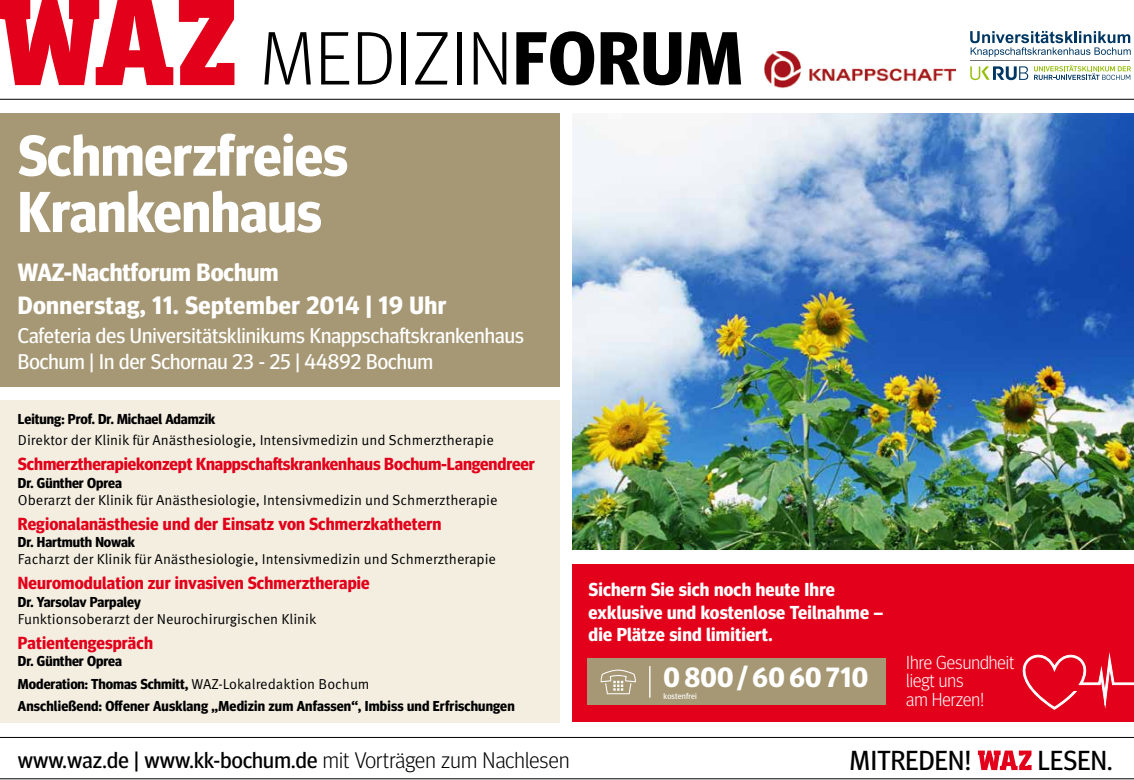
<style>
.page{position:relative;width:1134px;height:780px;background:#fff}
.page>*{position:absolute;margin:0;border:0;box-sizing:border-box;transform-origin:0 0}
.t1{font:300 75px "Meta Head OT";letter-spacing:.02em;color:#000}
.t2{font:700 57.5px/56.2px "Meta Head OT";color:#fff}
.t3{font:700 27.88px "Meta Head OT";letter-spacing:.015em;color:#fff}
.t4{font:27.5px "Meta Head OT";letter-spacing:.01em;color:#000}
.t5{font:700 25px/32.5px "Meta Head OT";letter-spacing:.02em;color:#fff}
.t6{font:22.5px "Meta Head OT";letter-spacing:.01em;color:#000}
.t7{font:21.25px/26.2px "Meta Head OT";letter-spacing:.005em;color:#fff}
.t8{font:700 18.75px/22.5px "Meta Head OT";letter-spacing:.01em;color:#fff}
.t9{font:300 18.75px/18.2px "Meta Head OT";color:#fff}
.t10{font:700 17.5px "Meta Head OT";letter-spacing:.01em;color:#e2001a}
.t11{font:14.38px "Meta Pro Norm";color:#000}
.t12{font:700 14.38px/22.5px "Meta Head OT";color:#000}
.t13{font:8.38px "Meta Head OT";letter-spacing:.02em;color:#fff}
.s1{font-weight:700}
.s2{font-family:"Meta Pro Norm";font-weight:400}
.s3{font-weight:300}
</style>
<div class="page">
<svg style="left:978px;top:750px;width:53px;height:20px"></svg>
<hr style="left:0;top:778px;width:1134px;height:1px;background:#000">
<div style="left:0;top:113px;width:560px;height:274px;background:#a69874"></div>
<div style="left:0;top:400px;width:560px;height:323px;background:#f4eee1"></div>
<hr style="left:0;top:737px;width:1134px;height:1px;background:#000">
<hr style="left:0;top:99px;width:1134px;height:1px;background:#000">
<svg style="left:179px;top:0;width:55px;height:85px"></svg>
<svg style="left:0;top:0;width:173px;height:85px"></svg>
<img style="left:764px;top:51px;width:191px;height:38px">
<hr style="left:970px;top:59px;width:160px;height:1px;background:#707172">
<svg style="left:970px;top:66px;width:58px;height:14px"></svg>
<svg style="left:1034px;top:65px;width:97px;height:15px"></svg>
<svg style="left:970px;top:31px;width:161px;height:26px"></svg>
<img style="left:572px;top:113px;width:562px;height:436px">
<div style="left:572px;top:563px;width:562px;height:158px;background:#e2001a"></div>
<svg style="left:1022px;top:652px;width:112px;height:58px"></svg>
<div style="left:587px;top:658px;width:299px;height:47px;background:#a69874"></div>
<svg style="left:600px;top:669px;width:36px;height:25px"></svg>
<hr style="left:649px;top:666px;width:1px;height:31px;background:#fff">
<h1 class="t1" style="left:261px;top:15px;width:483px">MEDIZIN<span class="s1">FORUM</span></h1>
<h2 class="t2" style="left:18px;top:127px;width:331px">Schmerzfreies<br>Krankenhaus</h2>
<h3 class="t5" style="left:18px;top:256px;width:430px">WAZ-Nachtforum Bochum<br>Donnerstag, 11. September 2014 | 19 Uhr</h3>
<h3 class="t7" style="left:18px;top:321px;width:508px">Cafeteria des Universitätsklinikums Knappschaftskrankenhaus<br>Bochum | In der Schornau 23 - 25 | 44892 Bochum</h3>
<p class="t12" style="left:18px;top:407px;width:199px">Leitung: Prof. Dr. Michael Adamzik</p>
<p class="t11" style="left:18px;top:429px;width:477px">Direktor der Klinik für Anästhesiologie, Intensivmedizin und Schmerztherapie</p>
<p class="t10" style="left:18px;top:454px;width:518px">Schmerztherapiekonzept Knappschaftskrankenhaus Bochum-Langendreer</p>
<p class="t12" style="left:18px;top:471px;width:105px">Dr. Günther Oprea</p>
<p class="t11" style="left:18px;top:489px;width:481px">Oberarzt der Klinik für Anästhesiologie, Intensivmedizin und Schmerztherapie</p>
<p class="t10" style="left:18px;top:513px;width:425px">Regionalanästhesie und der Einsatz von Schmerzkathetern</p>
<p class="t12" style="left:18px;top:530px;width:119px">Dr. Hartmuth Nowak</p>
<p class="t11" style="left:18px;top:548px;width:480px">Facharzt der Klinik für Anästhesiologie, Intensivmedizin und Schmerztherapie</p>
<p class="t10" style="left:18px;top:573px;width:353px">Neuromodulation zur invasiven Schmerztherapie</p>
<p class="t12" style="left:18px;top:590px;width:125px">Dr. Yarsolav Parpaley</p>
<p class="t11" style="left:18px;top:608px;width:300px">Funktionsoberarzt der Neurochirurgischen Klinik</p>
<p class="t10" style="left:18px;top:632px;width:136px">Patientengespräch</p>
<p class="t12" style="left:18px;top:649px;width:498px">Dr. Günther Oprea<br>Moderation: Thomas Schmitt, <span class="s2">WAZ-Lokalredaktion Bochum<br></span>Anschließend: Offener Ausklang „Medizin zum Anfassen“, Imbiss und Erfrischungen</p>
<h3 class="t8" style="left:588px;top:578px;width:297px">Sichern Sie sich noch heute Ihre exklusive und kostenlose Teilnahme – die Plätze sind limitiert.</h3>
<h3 class="t3" style="left:664px;top:661px;width:206px">0 800 / 60 60 710</h3>
<p class="t13" style="left:664px;top:690px;width:35px">kostenfrei</p>
<h3 class="t9" style="left:906px;top:653px;width:110px">Ihre Gesundheit liegt uns<br>am Herzen!</h3>
<h3 class="t6" style="left:18px;top:746px;width:553px">www.waz.de | www.kk-bochum.de <span class="s3">mit Vorträgen zum Nachlesen</span></h3>
<h3 class="t4" style="left:850px;top:744px;width:123px">MITREDEN!</h3>
<h3 class="t4" style="left:1038px;top:744px;width:76px">LESEN.</h3>
</div>
